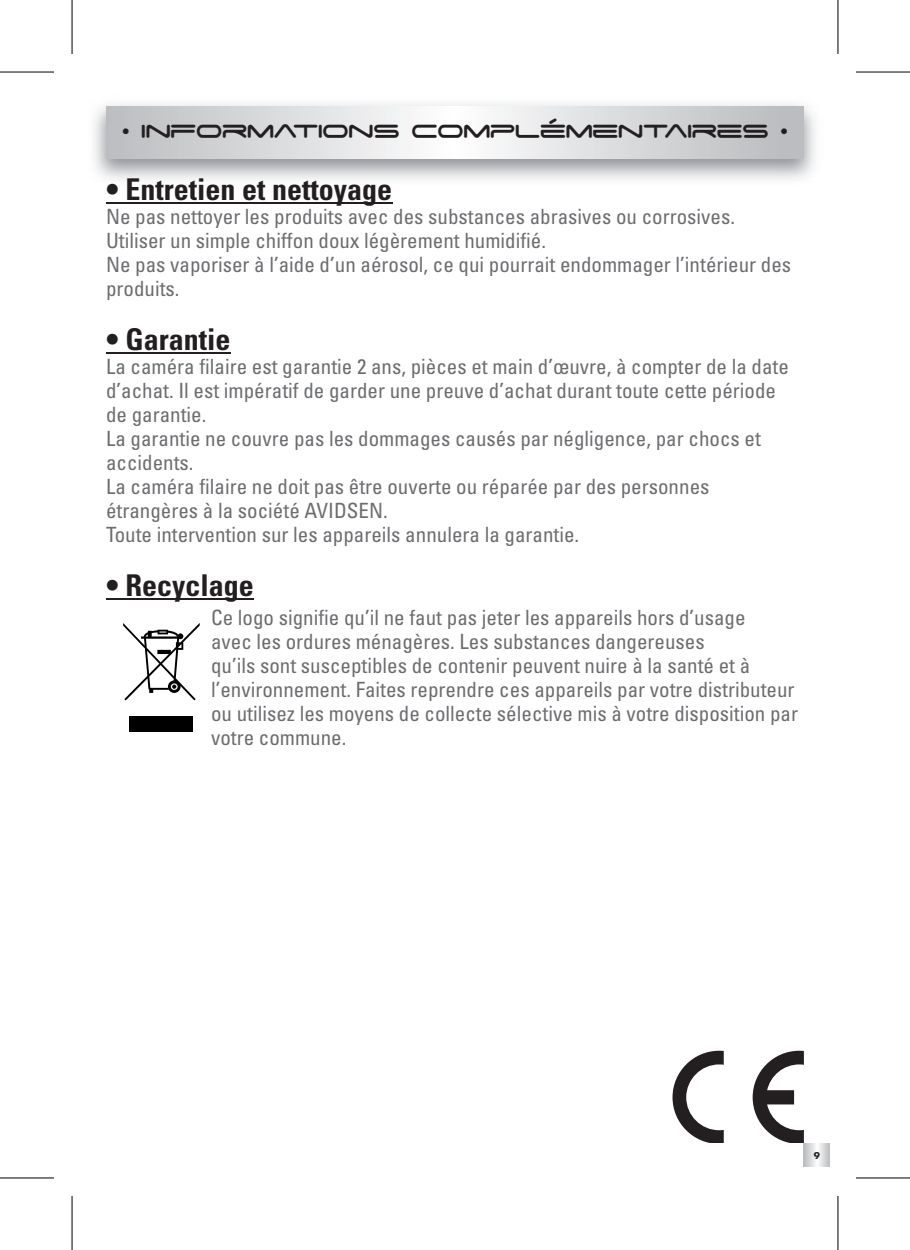
<style>
.page{position:relative;width:910px;height:1250px;background:#fff}
.page>*{position:absolute;margin:0;border:0;box-sizing:border-box;transform-origin:0 0}
.t1{font:700 condensed 30px "Univers";color:#231f20}
.t2{font:30px "Space Age";letter-spacing:-.05em;color:#231f20}
.t3{font:condensed 21px/24px "Univers";color:#6c6d70}
.t4{font:700 9px "Futura";color:#231f20}
</style>
<div class="page">
<svg style="left:803px;top:1143px;width:26px;height:24px"></svg>
<svg style="left:106px;top:106px;width:697px;height:53px"></svg>
<hr style="left:106px;top:202px;width:286px;height:2px;background:#231f20">
<hr style="left:106px;top:352px;width:124px;height:2px;background:#231f20">
<hr style="left:106px;top:598px;width:148px;height:2px;background:#231f20">
<svg style="left:123px;top:623px;width:77px;height:77px"></svg>
<div style="left:130px;top:716px;width:63px;height:15px;background:#000"></div>
<svg style="left:672px;top:1050px;width:131px;height:92px"></svg>
<hr style="left:71px;top:0;width:2px;height:54px;background:#000">
<hr style="left:0;top:71px;width:54px;height:2px;background:#000">
<hr style="left:837px;top:0;width:1px;height:54px;background:#000">
<hr style="left:855px;top:71px;width:54px;height:2px;background:#000">
<hr style="left:71px;top:1196px;width:2px;height:54px;background:#000">
<hr style="left:0;top:1177px;width:54px;height:1px;background:#000">
<hr style="left:837px;top:1196px;width:1px;height:54px;background:#000">
<hr style="left:855px;top:1177px;width:54px;height:1px;background:#000">
<h1 class="t2" style="left:121px;top:117px;width:668px">• informations complémentaires •</h1>
<h1 class="t1" style="left:106px;top:171px;width:287px">• Entretien et nettoyage</h1>
<p class="t3" style="left:106px;top:204px;width:686px">Ne pas nettoyer les produits avec des substances abrasives ou corrosives.<br>Utiliser un simple chiffon doux légèrement humidifié.<br>Ne pas vaporiser à l’aide d’un aérosol, ce qui pourrait endommager l’intérieur des produits.</p>
<h1 class="t1" style="left:106px;top:321px;width:126px">• Garantie</h1>
<p class="t3" style="left:106px;top:354px;width:684px">La caméra filaire est garantie 2 ans, pièces et main d’œuvre, à compter de la date d’achat. Il est impératif de garder une preuve d’achat durant toute cette période de garantie.<br>La garantie ne couvre pas les dommages causés par négligence, par chocs et accidents.<br>La caméra filaire ne doit pas être ouverte ou réparée par des personnes étrangères à la société AVIDSEN.<br>Toute intervention sur les appareils annulera la garantie.</p>
<h1 class="t1" style="left:106px;top:567px;width:149px">• Recyclage</h1>
<p class="t3" style="left:211px;top:605px;width:588px">Ce logo signifie qu’il ne faut pas jeter les appareils hors d’usage<br>avec les ordures ménagères. Les substances dangereuses<br>qu’ils sont susceptibles de contenir peuvent nuire à la santé et à l’environnement. Faites reprendre ces appareils par votre distributeur ou utilisez les moyens de collecte sélective mis à votre disposition par votre commune.</p>
<p class="t4" style="left:813px;top:1149px;width:8px">9</p>
</div>
